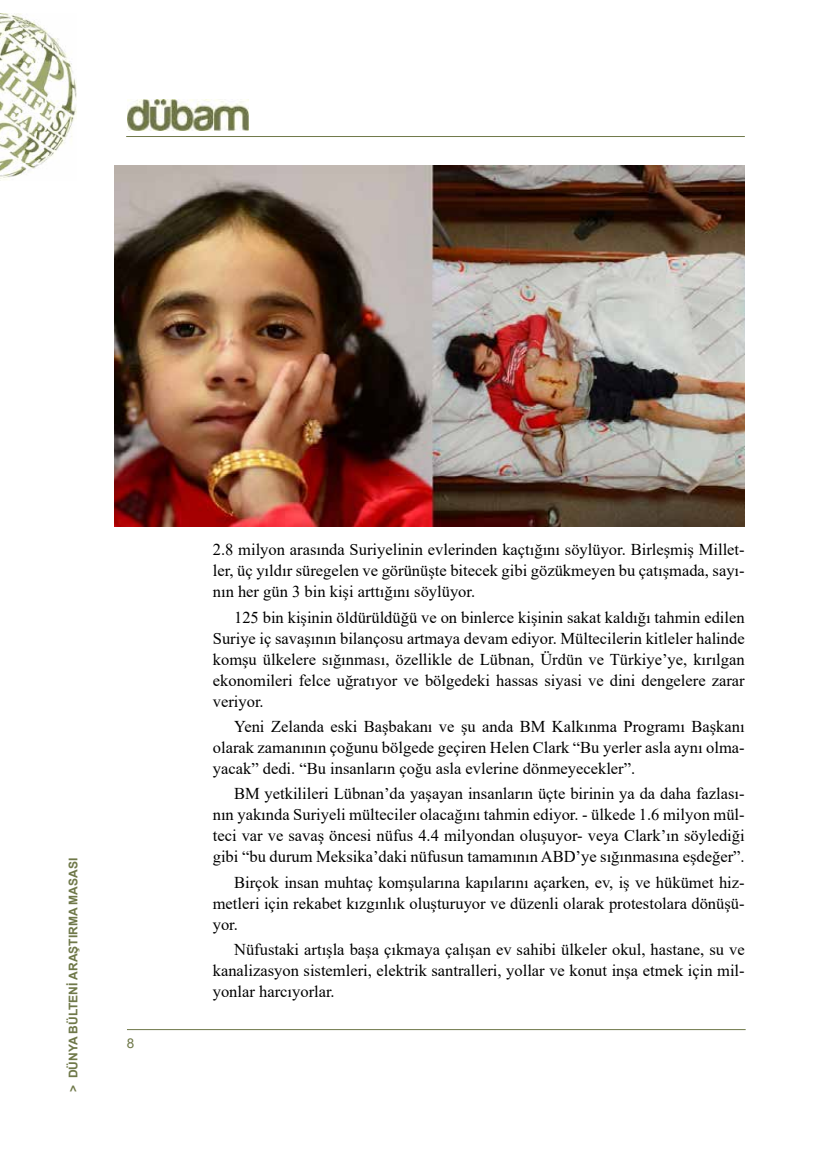
<style>
.page{position:relative;width:830px;height:1170px;background:#fff}
.page>*{position:absolute;margin:0;border:0;box-sizing:border-box;transform-origin:0 0}
.t1{font:16.5px/21px "Times New Roman";color:#000;text-align:justify}
.t2{font:13.5px "Arial";color:#6f7849}
.t3{font:700 12px "Arial";color:#6f7849}
</style>
<div class="page">
<hr style="left:127px;top:1029px;width:618px;height:1px;background:#6f7849">
<hr style="left:126px;top:136px;width:618px;height:1px;background:#6f7849">
<img style="left:0;top:13px;width:77px;height:168px">
<img style="left:128px;top:99px;width:121px;height:31px">
<img style="left:114px;top:165px;width:630px;height:362px">
<p class="t3" style="left:65px;top:1091px;width:235px;rotate:-90deg">&gt; DÜNYA BÜLTENİ ARAŞTIRMA MASASI</p>
<p class="t2" style="left:127px;top:1033px;width:9px">8</p>
<p class="t1" style="left:213px;top:538px;width:533px">2.8 milyon arasında Suriyelinin evlerinden kaçtığını söylüyor. Birleşmiş Millet&shy;ler, üç yıldır süregelen ve görünüşte bitecek gibi gözükmeyen bu çatışmada, sayı&shy;nın her gün 3 bin kişi arttığını söylüyor.</p>
<p class="t1" style="left:213px;top:606px;width:533px;text-indent:21px">125 bin kişinin öldürüldüğü ve on binlerce kişinin sakat kaldığı tahmin edilen Suriye iç savaşının bilançosu artmaya devam ediyor. Mültecilerin kitleler halinde komşu ülkelere sığınması, özellikle de Lübnan, Ürdün ve Türkiye’ye, kırılgan ekonomileri felce uğratıyor ve bölgedeki hassas siyasi ve dini dengelere zarar veriyor.</p>
<p class="t1" style="left:213px;top:715px;width:533px;text-indent:21px">Yeni Zelanda eski Başbakanı ve şu anda BM Kalkınma Programı Başkanı olarak zamanının çoğunu bölgede geçiren Helen Clark “Bu yerler asla aynı olma&shy;yacak” dedi. “Bu insanların çoğu asla evlerine dönmeyecekler”.</p>
<p class="t1" style="left:213px;top:782px;width:533px;text-indent:21px">BM yetkilileri Lübnan’da yaşayan insanların üçte birinin ya da daha fazlası&shy;nın yakında Suriyeli mülteciler olacağını tahmin ediyor. - ülkede 1.6 milyon mül&shy;teci var ve savaş öncesi nüfus 4.4 milyondan oluşuyor- veya Clark’ın söylediği gibi “bu durum Meksika’daki nüfusun tamamının ABD’ye sığınmasına eşdeğer”.</p>
<p class="t1" style="left:213px;top:870px;width:533px;text-indent:21px">Birçok insan muhtaç komşularına kapılarını açarken, ev, iş ve hükümet hiz&shy;metleri için rekabet kızgınlık oluşturuyor ve düzenli olarak protestolara dönüşü&shy;yor.</p>
<p class="t1" style="left:213px;top:938px;width:533px;text-indent:21px">Nüfustaki artışla başa çıkmaya çalışan ev sahibi ülkeler okul, hastane, su ve kanalizasyon sistemleri, elektrik santralleri, yollar ve konut inşa etmek için mil&shy;yonlar harcıyorlar.</p>
</div>
